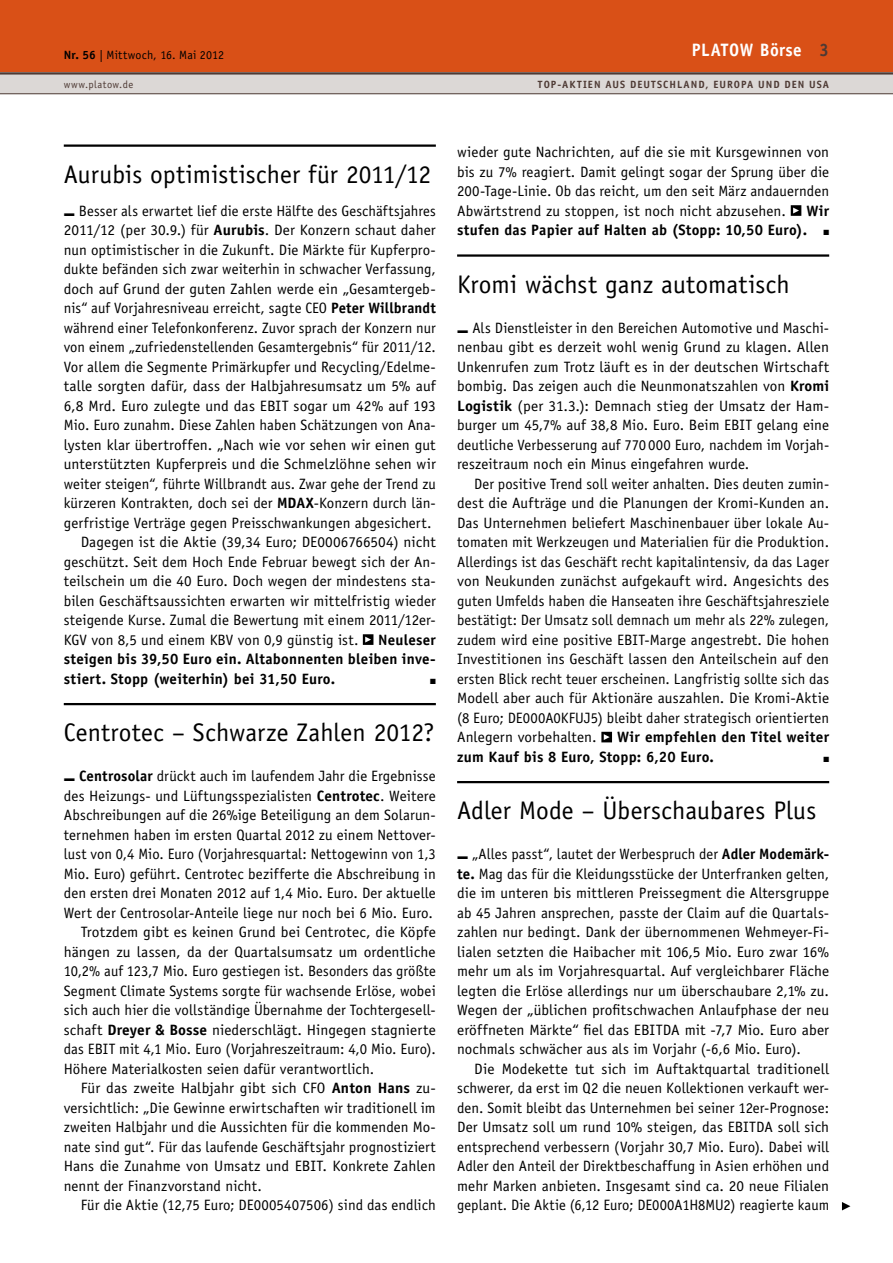
<style>
.page{position:relative;width:893px;height:1263px;background:#fff}
.page>*{position:absolute;margin:0;border:0;box-sizing:border-box;transform-origin:0 0}
.t1{font:25.5px "Officina Sans Std";letter-spacing:.005em;color:#000}
.t2{font:700 18px "Officina Sans Std";letter-spacing:.015em;color:#fff;scale:.95 1}
.t3{font:15px/19.5px "Officina Sans Std";letter-spacing:.005em;color:#000;text-align:justify}
.t4{font:700 15px/19.5px "Officina Sans Std";letter-spacing:.015em;color:#000;text-align:justify}
.t5{font:12px "Officina Sans Std";letter-spacing:.01em;color:#000}
.t6{font:700 10.5px "Officina Sans Std";letter-spacing:.105em;color:#4e3a34}
.t7{font:10.5px "Officina Sans Std";color:#4e3a34}
.t8{font:7.5px "Zapf Dingbats";color:#000}
.s1{font-weight:700}
.s2{color:#4e3a34}
</style>
<div class="page">
<div style="left:0;top:0;width:893px;height:72px;background:#d95017"></div>
<div style="left:0;top:72px;width:893px;height:22px;background:#dcd8d6"></div>
<hr style="left:0;top:72px;width:893px;height:3px;background:#4e3a34">
<hr style="left:0;top:94px;width:893px;height:1px;background:#4e3a34">
<svg style="left:842px;top:1202px;width:8px;height:8px"></svg>
<hr style="left:457px;top:781px;width:372px;height:2px;background:#000">
<hr style="left:64px;top:144px;width:372px;height:3px;background:#000">
<svg style="left:363px;top:634px;width:10px;height:11px"></svg>
<hr style="left:64px;top:703px;width:372px;height:2px;background:#000">
<hr style="left:457px;top:254px;width:372px;height:3px;background:#000">
<svg style="left:601px;top:732px;width:11px;height:10px"></svg>
<svg style="left:791px;top:205px;width:10px;height:11px"></svg>
<p class="t5" style="left:64px;top:47px;width:162px"><span class="s1">Nr. 56</span> | Mittwoch, 16. Mai 2012</p>
<p class="t2" style="left:692px;top:39px;width:146px">PLATOW Börse <span class="s2">3</span></p>
<p class="t7" style="left:64px;top:79px;width:71px">www.platow.de</p>
<p class="t6" style="left:538px;top:78px;width:292px">Top-aktien aus deutschland, europa und den usa</p>
<h1 class="t1" style="left:64px;top:159px;width:369px">Aurubis optimistischer für 2011/12</h1>
<p class="t3" style="left:64px;top:201px;width:374px">■ Besser als erwartet lief die erste Hälfte des Geschäftsjahres</p>
<p class="t3" style="left:64px;top:221px;width:374px">2011/12 (per 30.9.) für <span class="s1">Aurubis</span>. Der Konzern schaut daher</p>
<p class="t3" style="left:64px;top:240px;width:374px">nun optimistischer in die Zukunft. Die Märkte für Kupferpro-</p>
<p class="t3" style="left:64px;top:260px;width:374px">dukte befänden sich zwar weiterhin in schwacher Verfassung,</p>
<p class="t3" style="left:64px;top:279px;width:374px">doch auf Grund der guten Zahlen werde ein „Gesamtergeb-</p>
<p class="t3" style="left:64px;top:299px;width:374px">nis“ auf Vorjahresniveau erreicht, sagte CEO <span class="s1">Peter Willbrandt</span></p>
<p class="t3" style="left:64px;top:318px;width:374px">während einer Telefonkonferenz. Zuvor sprach der Konzern nur</p>
<p class="t3" style="left:64px;top:338px;width:373px">von einem „zufriedenstellenden Gesamtergebnis“ für 2011/12.</p>
<p class="t3" style="left:64px;top:357px;width:374px">Vor allem die Segmente Primärkupfer und Recycling/Edelme-</p>
<p class="t3" style="left:64px;top:377px;width:373px">talle sorgten dafür, dass der Halbjahresumsatz um 5% auf</p>
<p class="t3" style="left:64px;top:396px;width:374px">6,8 Mrd. Euro zulegte und das EBIT sogar um 42% auf 193</p>
<p class="t3" style="left:64px;top:416px;width:374px">Mio. Euro zunahm. Diese Zahlen haben Schätzungen von Ana-</p>
<p class="t3" style="left:64px;top:435px;width:373px">lysten klar übertroffen. „Nach wie vor sehen wir einen gut</p>
<p class="t3" style="left:64px;top:455px;width:374px">unterstützten Kupferpreis und die Schmelzlöhne sehen wir</p>
<p class="t3" style="left:64px;top:474px;width:374px">weiter steigen“, führte Willbrandt aus. Zwar gehe der Trend zu</p>
<p class="t3" style="left:64px;top:494px;width:374px">kürzeren Kontrakten, doch sei der <span class="s1">MDAX</span>-Konzern durch län-</p>
<p class="t3" style="left:64px;top:513px;width:369px">gerfristige Verträge gegen Preisschwankungen abgesichert.</p>
<p class="t3" style="left:81px;top:533px;width:357px">Dagegen ist die Aktie (39,34 Euro; DE0006766504) nicht</p>
<p class="t3" style="left:64px;top:552px;width:374px">geschützt. Seit dem Hoch Ende Februar bewegt sich der An-</p>
<p class="t3" style="left:64px;top:572px;width:374px">teilschein um die 40 Euro. Doch wegen der mindestens sta-</p>
<p class="t3" style="left:64px;top:591px;width:374px">bilen Geschäftsaussichten erwarten wir mittelfristig wieder</p>
<p class="t3" style="left:64px;top:611px;width:374px">steigende Kurse. Zumal die Bewertung mit einem 2011/12er-</p>
<p class="t3" style="left:64px;top:630px;width:296px">KGV von 8,5 und einem KBV von 0,9 günstig ist.</p>
<p class="t4" style="left:64px;top:630px;width:374px;text-indent:314px">N euleser steigen bis 39,50 Euro ein. Altabonnenten bleiben inve&shy;stiert. Stopp (weiterhin) bei 31,50 Euro.</p>
<p class="t8" style="left:430px;top:678px;width:7px">■</p>
<h1 class="t1" style="left:64px;top:718px;width:372px">Centrotec – Schwarze Zahlen 2012?</h1>
<p class="t3" style="left:64px;top:767px;width:373px">■ <span class="s1">Centrosolar</span> drückt auch im laufendem Jahr die Ergebnisse</p>
<p class="t3" style="left:64px;top:786px;width:374px">des Heizungs- und Lüftungsspezialisten <span class="s1">Centrotec</span>. Weitere</p>
<p class="t3" style="left:64px;top:806px;width:374px">Abschreibungen auf die 26%ige Beteiligung an dem Solarun-</p>
<p class="t3" style="left:64px;top:825px;width:374px">ternehmen haben im ersten Quartal 2012 zu einem Nettover-</p>
<p class="t3" style="left:64px;top:845px;width:374px">lust von 0,4 Mio. Euro (Vorjahresquartal: Nettogewinn von 1,3</p>
<p class="t3" style="left:64px;top:864px;width:374px">Mio. Euro) geführt. Centrotec bezifferte die Abschreibung in</p>
<p class="t3" style="left:64px;top:884px;width:374px">den ersten drei Monaten 2012 auf 1,4 Mio. Euro. Der aktuelle</p>
<p class="t3" style="left:64px;top:903px;width:371px">Wert der Centrosolar-Anteile liege nur noch bei 6 Mio. Euro.</p>
<p class="t3" style="left:81px;top:923px;width:357px">Trotzdem gibt es keinen Grund bei Centrotec, die Köpfe</p>
<p class="t3" style="left:64px;top:942px;width:373px">hängen zu lassen, da der Quartalsumsatz um ordentliche</p>
<p class="t3" style="left:64px;top:962px;width:373px">10,2% auf 123,7 Mio. Euro gestiegen ist. Besonders das größte</p>
<p class="t3" style="left:64px;top:981px;width:373px">Segment Climate Systems sorgte für wachsende Erlöse, wobei</p>
<p class="t3" style="left:64px;top:1001px;width:374px">sich auch hier die vollständige Übernahme der Tochtergesell-</p>
<p class="t3" style="left:64px;top:1020px;width:373px">schaft <span class="s1">Dreyer &amp; Bosse</span> niederschlägt. Hingegen stagnierte</p>
<p class="t3" style="left:64px;top:1040px;width:374px">das EBIT mit 4,1 Mio. Euro (Vorjahreszeitraum: 4,0 Mio. Euro).</p>
<p class="t3" style="left:64px;top:1059px;width:312px">Höhere Materialkosten seien dafür verantwortlich.</p>
<p class="t3" style="left:81px;top:1079px;width:357px">Für das zweite Halbjahr gibt sich CFO <span class="s1">Anton Hans</span> zu-</p>
<p class="t3" style="left:64px;top:1098px;width:373px">versichtlich: „Die Gewinne erwirtschaften wir traditionell im</p>
<p class="t3" style="left:64px;top:1118px;width:374px">zweiten Halbjahr und die Aussichten für die kommenden Mo-</p>
<p class="t3" style="left:64px;top:1137px;width:373px">nate sind gut“. Für das laufende Geschäftsjahr prognostiziert</p>
<p class="t3" style="left:64px;top:1157px;width:374px">Hans die Zunahme von Umsatz und EBIT. Konkrete Zahlen</p>
<p class="t3" style="left:64px;top:1176px;width:200px">nennt der Finanzvorstand nicht.</p>
<p class="t3" style="left:81px;top:1196px;width:357px">Für die Aktie (12,75 Euro; DE0005407506) sind das endlich</p>
<p class="t3" style="left:457px;top:143px;width:374px">wieder gute Nachrichten, auf die sie mit Kursgewinnen von bis zu 7% reagiert. Damit gelingt sogar der Sprung über die 200-Tage-Linie. Ob das reicht, um den seit März andauernden Abwärtstrend zu stoppen, ist noch nicht abzusehen.</p>
<p class="t4" style="left:457px;top:201px;width:374px;text-align:right">Wir<br>stufen das Papier auf Halten ab (Stopp: 10,50 Euro). ■</p>
<h1 class="t1" style="left:457px;top:269px;width:334px">Kromi wächst ganz automatisch</h1>
<p class="t3" style="left:457px;top:318px;width:374px">■ Als Dienstleister in den Bereichen Automotive und Maschi&shy;nenbau gibt es derzeit wohl wenig Grund zu klagen. Allen Unkenrufen zum Trotz läuft es in der deutschen Wirtschaft bombig. Das zeigen auch die Neunmonatszahlen von <span class="s1">Kromi Logistik</span> (per 31.3.): Demnach stieg der Umsatz der Ham&shy;burger um 45,7% auf 38,8 Mio. Euro. Beim EBIT gelang eine deutliche Verbesserung auf 770 000 Euro, nachdem im Vorjah&shy;reszeitraum noch ein Minus eingefahren wurde.</p>
<p class="t3" style="left:457px;top:474px;width:374px;text-indent:17px">Der positive Trend soll weiter anhalten. Dies deuten zumin&shy;dest die Aufträge und die Planungen der Kromi-Kunden an.<br>Das Unternehmen beliefert Maschinenbauer über lokale Au&shy;tomaten mit Werkzeugen und Materialien für die Produktion.<br>Allerdings ist das Geschäft recht kapitalintensiv, da das Lager von Neukunden zunächst aufgekauft wird. Angesichts des guten Umfelds haben die Hanseaten ihre Geschäftsjahresziele bestätigt: Der Umsatz soll demnach um mehr als 22% zulegen, zudem wird eine positive EBIT-Marge angestrebt. Die hohen Investitionen ins Geschäft lassen den Anteilschein auf den ersten Blick recht teuer erscheinen. Langfristig sollte sich das Modell aber auch für Aktionäre auszahlen. Die Kromi-Aktie (8 Euro; DE000A0KFUJ5) bleibt daher strategisch orientierten Anlegern vorbehalten.</p>
<p class="t4" style="left:457px;top:727px;width:374px;text-indent:160px">Wir empfehlen den Titel weiter zum Kauf bis 8 Euro, Stopp: 6,20 Euro.</p>
<p class="t8" style="left:823px;top:756px;width:7px">■</p>
<h1 class="t1" style="left:457px;top:796px;width:361px">Adler Mode – Überschaubares Plus</h1>
<p class="t3" style="left:457px;top:845px;width:374px">■ „Alles passt“, lautet der Werbespruch der <span class="s1">Adler Modemärk&shy;te.</span> Mag das für die Kleidungsstücke der Unterfranken gelten, die im unteren bis mittleren Preissegment die Altersgruppe ab 45 Jahren ansprechen, passte der Claim auf die Quartals&shy;zahlen nur bedingt. Dank der übernommenen Wehmeyer-Fi&shy;lialen setzten die Haibacher mit 106,5 Mio. Euro zwar 16% mehr um als im Vorjahresquartal. Auf vergleichbarer Fläche legten die Erlöse allerdings nur um überschaubare 2,1% zu.<br>Wegen der „üblichen profitschwachen Anlaufphase der neu eröffneten Märkte“ fiel das EBITDA</p>
<p class="t3" style="left:457px;top:1020px;width:374px;text-indent:228px">mit -7,7 Mio. Euro aber nochmals schwächer aus als im Vorjahr (-6,6 Mio. Euro).</p>
<p class="t3" style="left:457px;top:1059px;width:374px;text-indent:17px">Die Modekette tut sich im Auftaktquartal traditionell schwerer, da erst im Q2 die neuen Kollektionen verkauft wer&shy;den. Somit bleibt das Unternehmen bei seiner 12er-Prognose:<br>Der Umsatz soll um rund 10% steigen, das EBITDA</p>
<p class="t3" style="left:457px;top:1118px;width:374px;text-indent:321px">soll sich entsprechend verbessern (Vorjahr 30,7 Mio. Euro). Dabei will Adler den Anteil der Direktbeschaffung in Asien erhöhen und mehr Marken anbieten. Insgesamt sind ca. 20 neue Filialen geplant. Die Aktie (6,12 Euro; DE000A1H8MU2) reagierte kaum</p>
</div>
